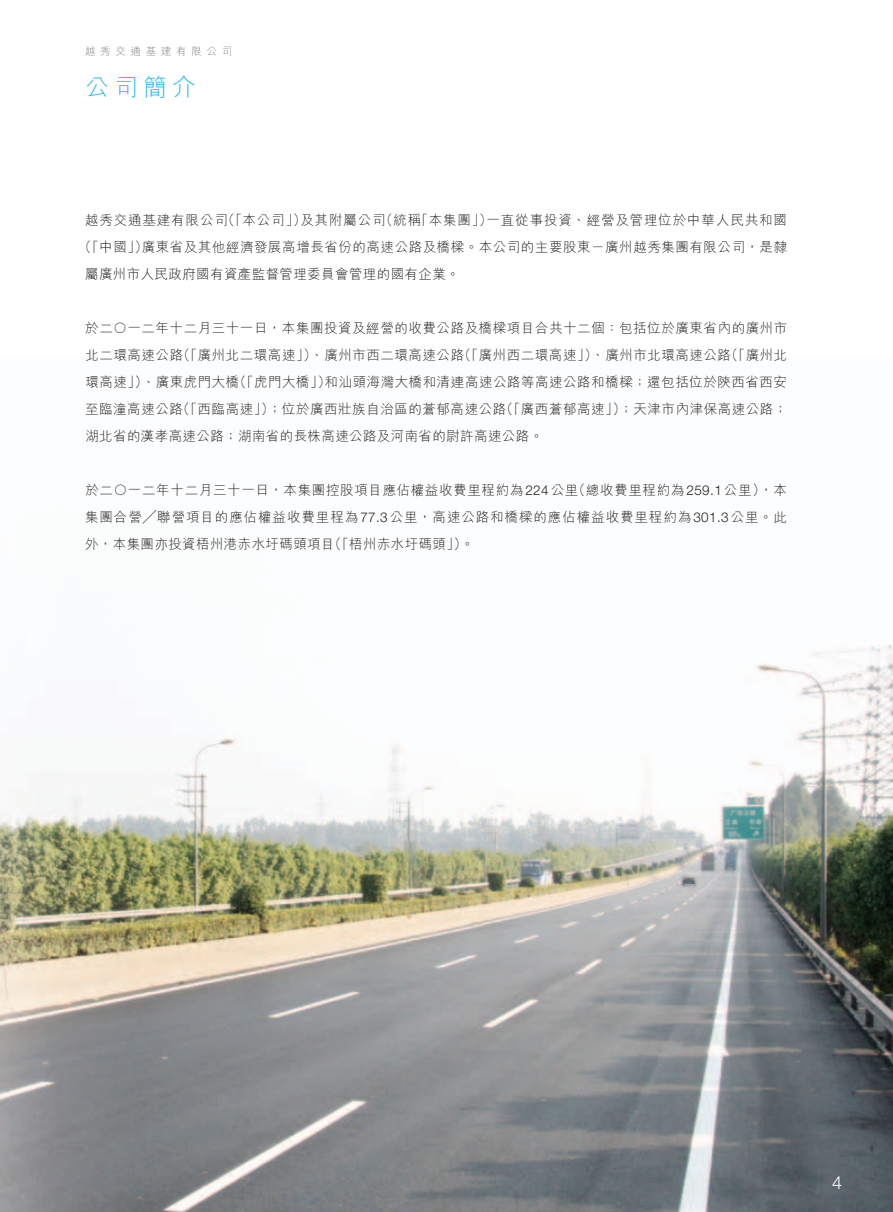
<style>
.page{position:relative;width:893px;height:1212px;background:#fff}
.page>*{position:absolute;margin:0;border:0;box-sizing:border-box;transform-origin:0 0}
.t1{font:24px "M Hei HK Light E Ten B5 H";color:#26b6ea}
.t2{font:300 18px "Helvetica Neue LT Std";color:#fff}
.t3{font:13.5px/27px "M Hei HK Light E Ten B5 H";letter-spacing:.04em;color:#231f20;text-align:justify}
.t4{font:13.5px "M Hei HK Light E Ten B5 H";letter-spacing:.065em;color:#231f20}
.t5{font:10.5px "M Hei HK Light E Ten B5 H";letter-spacing:.445em;color:#808285}
.s1{font-family:"Helvetica Neue LT Std";font-weight:300}
</style>
<div class="page">
<img style="left:0;top:645px;width:892px;height:567px">
<p class="t5" style="left:85px;top:47px;width:149px">越秀交通基建有限公司</p>
<h1 class="t1" style="left:85px;top:77px;width:112px">公司簡介</h1>
<p class="t4" style="left:85px;top:215px;width:703px">越秀交通基建有限公司（「本公司」）及其附屬公司（統稱「本集團」）一直從事投資、經營及管理位於中華人民共和國</p>
<p class="t3" style="left:78px;top:235px;width:710px">（「中國」）廣東省及其他經濟發展高增長省份的高速公路及橋樑。本公司的主要股東－廣州越秀集團有限公司，是隸</p>
<p class="t3" style="left:85px;top:262px;width:376px">屬廣州市人民政府國有資產監督管理委員會管理的國有企業。</p>
<p class="t3" style="left:85px;top:316px;width:703px">於二○一二年十二月三十一日，本集團投資及經營的收費公路及橋樑項目合共十二個：包括位於廣東省內的廣州市北二環高速公路（「廣州北二環高速」）、廣州市西二環高速公路（「廣州西二環高速」）、廣州市北環高速公路（「廣州北環高速」）、廣東虎門大橋（「虎門大橋」）和汕頭海灣大橋和清連高速公路等高速公路和橋樑；還包括位於陝西省西安至臨潼高速公路（「西臨高速」）；位於廣西壯族自治區的蒼郁高速公路（「廣西蒼郁高速」）；天津市內津保高速公路；湖北省的漢孝高速公路；湖南省的長株高速公路及河南省的尉許高速公路。</p>
<p class="t3" style="left:85px;top:478px;width:703px">於二○一二年十二月三十一日，本集團控股項目應佔權益收費里程約為<span class="s1">224</span>公里（總收費里程約為<span class="s1">259.1</span>公里），本集團合營╱聯營項目的應佔權益收費里程為<span class="s1">77.3</span>公里，高速公路和橋樑的應佔權益收費里程約為<span class="s1">301.3</span>公里。此外，本集團亦投資梧州港赤水圩碼頭項目（「梧州赤水圩碼頭」）。</p>
<h2 class="t2" style="left:832px;top:1176px;width:12px">4</h2>
</div>
